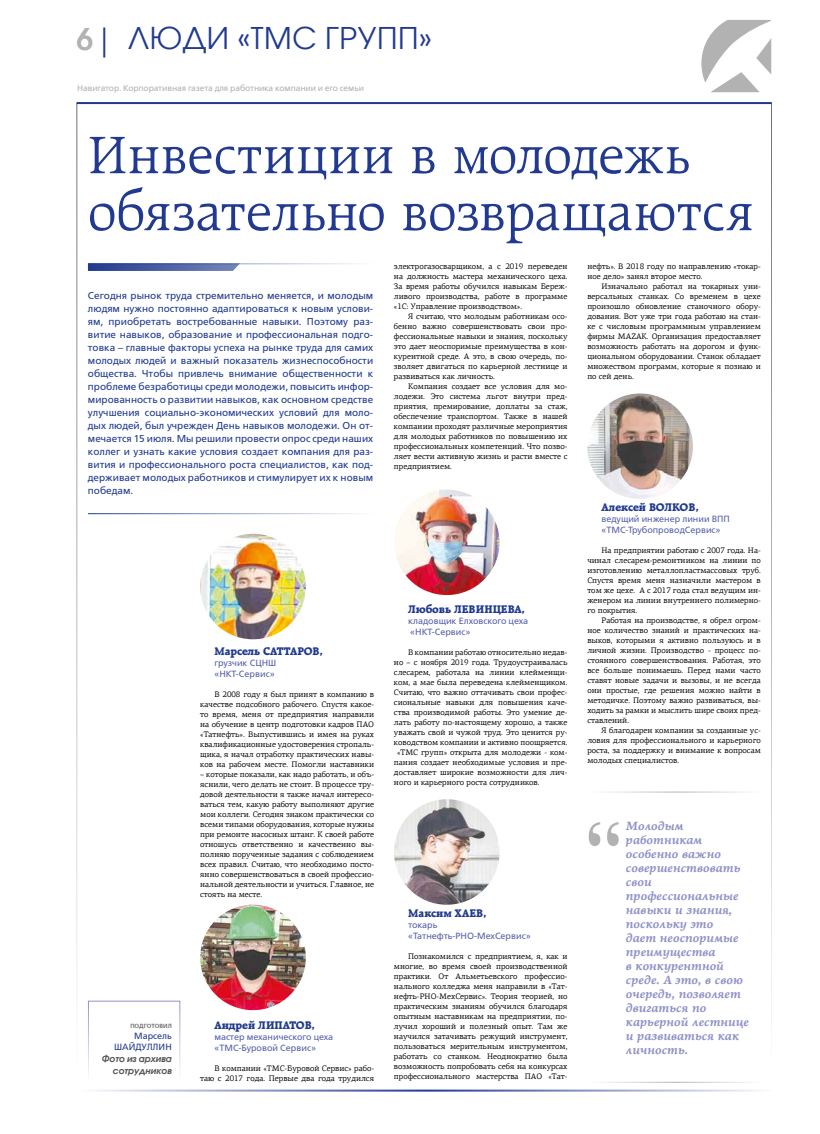
<style>
.page{position:relative;width:820px;height:1134px;background:#fff}
.page>*{position:absolute;margin:0;border:0;box-sizing:border-box;transform-origin:0 0}
.t1{font:57px/57px "Raleigh Light CBT";color:#213a8f}
.t2{font:30px "Avant Garde CTT";letter-spacing:.02em;color:#213a8f}
.t3{font:600 30px "Avant Garde Gothic C";color:#b3b2b2}
.t4{font:italic 700 12px/14px "PF Agora Serif Pro";color:#9092c8}
.t5{font:12px "Raleigh Extra Bold CBT";color:#213a8f}
.t6{font:10px/13px "Free Set C";color:#213a8f;text-align:justify}
.t7{font:9px/11px "Free Set C";color:#5761aa}
.t8{font:italic 700 9px/12px "Avant Garde CTT";color:#575756;text-align:right}
.t9{font:9px/11px "Free Set C";color:#213a8f;text-align:right}
.t10{font:8.5px "Free Set C";letter-spacing:-.01em;color:#b3b2b2}
.t11{font:8px/10px "PF Agora Serif Pro";color:#000;text-align:justify}
.t12{font:700 6px "Free Set C";color:#706f6f}
.s1{font-family:"Minion Pro";font-weight:400;color:#213a8f}
</style>
<div class="page">
<hr style="left:771px;top:103px;width:1px;height:987px;background:#706f6f">
<hr style="left:77px;top:103px;width:1px;height:987px;background:#706f6f">
<hr style="left:77px;top:102px;width:694px;height:2px;background:#213a8f">
<svg style="left:701px;top:20px;width:70px;height:72px"></svg>
<hr style="left:76px;top:1089px;width:695px;height:2px;background:#213a8f">
<hr style="left:88px;top:513px;width:286px;height:1px;background:#213a8f">
<hr style="left:88px;top:263px;width:286px;height:1px;background:#213a8f">
<svg style="left:88px;top:263px;width:152px;height:8px"></svg>
<div style="left:88px;top:1001px;width:92px;height:81px;border:1px solid #9092c8"></div>
<img style="left:200px;top:905px;width:106px;height:105px;border-radius:53px">
<img style="left:394px;top:799px;width:105px;height:106px;border-radius:53px">
<img style="left:587px;top:393px;width:105px;height:106px;border-radius:53px">
<img style="left:394px;top:490px;width:105px;height:105px;border-radius:53px">
<img style="left:200px;top:534px;width:106px;height:105px;border-radius:53px">
<svg style="left:588px;top:822px;width:30px;height:24px"></svg>
<hr style="left:588px;top:792px;width:174px;height:1px;background:#b3b2b2">
<hr style="left:588px;top:1082px;width:173px;height:1px;background:#b3b2b2">
<h2 class="t2" style="left:128px;top:20px;width:305px">ЛЮДИ «ТМС ГРУПП»</h2>
<h2 class="t3" style="left:77px;top:20px;width:33px">6 <span class="s1">|</span></h2>
<p class="t10" style="left:77px;top:83px;width:288px">Навигатор. Корпоративная газета для работника компании и его семьи</p>
<h1 class="t1" style="left:88px;top:126px;width:667px">Инвестиции в молодежь обязательно возвращаются</h1>
<p class="t6" style="left:88px;top:289px;width:287px">Сегодня рынок труда стремительно меняется, и молодым людям нужно постоянно адаптироваться к новым услови&shy;ям, приобретать востребованные навыки. Поэтому раз&shy;витие навыков, образование и профессиональная подго&shy;товка – главные факторы успеха на рынке труда для самих молодых людей и важный показатель жизнеспособности общества. Чтобы привлечь внимание общественности к проблеме безработицы среди молодежи, повысить инфор&shy;мированность о развитии навыков, как основном средстве улучшения социально-экономических условий для моло&shy;дых людей, был учрежден День навыков молодежи. Он от&shy;мечается 15 июля. Мы решили провести опрос среди наших коллег и узнать какие условия создает компания для раз&shy;вития и профессионального роста специалистов, как под&shy;держивает молодых работников и стимулирует их к новым победам.</p>
<h3 class="t5" style="left:214px;top:645px;width:110px">Марсель САТТАРОВ,</h3>
<p class="t7" style="left:214px;top:658px;width:63px">грузчик СЦНШ «НКТ-Сервис»</p>
<p class="t11" style="left:200px;top:690px;width:175px;text-indent:14px">В 2008 году я был принят в компанию в качестве подсобного рабочего. Спустя какое&shy;то время, меня от предприятия направили на обучение в центр подготовки кадров ПАО «Татнефть». Выпустившись и имея на руках квалификационные удостоверения стропаль&shy;щика, я начал отработку практических навы&shy;ков на рабочем месте. Помогли наставники</p>
<p class="t11" style="left:200px;top:770px;width:175px">– которые показали, как надо работать, и объ&shy;яснили, чего делать не стоит. В процессе тру&shy;довой деятельности я также начал интересо&shy;ваться тем, какую работу выполняют другие мои коллеги. Сегодня знаком практически со всеми типами оборудования, которые нужны при ремонте насосных штанг. К своей работе отношусь ответственно и качественно вы&shy;полняю порученные задания с соблюдением всех правил. Считаю, что необходимо посто&shy;янно совершенствоваться в своей профессио&shy;нальной деятельности и учиться. Главное, не стоять на месте.</p>
<p class="t12" style="left:130px;top:1022px;width:43px">ПОДГОТОВИЛ</p>
<p class="t9" style="left:114px;top:1030px;width:59px">Марсель<br>ШАЙДУЛЛИН</p>
<p class="t8" style="left:102px;top:1052px;width:71px">Фото из архива сотрудников</p>
<h3 class="t5" style="left:214px;top:1019px;width:102px">Андрей ЛИПАТОВ,</h3>
<p class="t7" style="left:214px;top:1032px;width:120px">мастер механического цеха «ТМС-Буровой Сервис»</p>
<p class="t11" style="left:200px;top:1064px;width:175px;text-align:right">В компании «ТМС-Буровой Сервис» рабо&shy;таю с 2017 года. Первые два года трудился</p>
<p class="t11" style="left:394px;top:262px;width:175px">электрогазосварщиком, а с 2019 переведен на должность мастера механического цеха.<br>За время работы обучился навыкам Береж&shy;ливого производства, работе в программе «1С: Управление производством».</p>
<p class="t11" style="left:394px;top:312px;width:175px;text-indent:14px">Я считаю, что молодым работникам осо&shy;бенно важно совершенствовать свои про&shy;фессиональные навыки и знания, поскольку это дает неоспоримые преимущества в кон&shy;курентной среде. А это, в свою очередь, по&shy;зволяет двигаться по карьерной лестнице и развиваться как личность.</p>
<p class="t11" style="left:394px;top:382px;width:175px;text-indent:14px">Компания создает все условия для мо&shy;лодежи. Это система льгот внутри пред&shy;приятия, премирование, доплаты за стаж, обеспечение транспортом. Также в нашей компании проходят различные мероприятия для молодых работников по повышению их профессиональных компетенций. Что позво&shy;ляет вести активную жизнь и расти вместе с предприятием.</p>
<h3 class="t5" style="left:408px;top:603px;width:118px">Любовь ЛЕВИНЦЕВА,</h3>
<p class="t7" style="left:408px;top:616px;width:121px">кладовщик Елховского цеха «НКТ-Сервис»</p>
<p class="t11" style="left:408px;top:648px;width:161px">В компании работаю относительно недав-</p>
<p class="t11" style="left:394px;top:658px;width:175px">но – с ноября 2019 года. Трудоустраивалась</p>
<p class="t11" style="left:394px;top:668px;width:175px">слесарем, работала на линии клейменщи-</p>
<p class="t11" style="left:394px;top:678px;width:175px">ком, а мае была переведена клейменщиком.</p>
<p class="t11" style="left:394px;top:688px;width:175px">Считаю, что важно оттачивать свои профес-</p>
<p class="t11" style="left:394px;top:698px;width:175px">сиональные навыки для повышения каче-</p>
<p class="t11" style="left:394px;top:708px;width:175px">ства производимой работы. Это умение де-</p>
<p class="t11" style="left:394px;top:718px;width:175px">лать работу по-настоящему хорошо, а также</p>
<p class="t11" style="left:394px;top:728px;width:175px">уважать свой и чужой труд. Это ценится ру-</p>
<p class="t11" style="left:394px;top:738px;width:175px">ководством компании и активно поощряется.</p>
<p class="t11" style="left:397px;top:748px;width:172px">«ТМС групп» открыта для молодежи - ком-</p>
<p class="t11" style="left:394px;top:758px;width:175px">пания создает необходимые условия и пре-</p>
<p class="t11" style="left:394px;top:768px;width:175px">доставляет широкие возможности для лич-</p>
<p class="t11" style="left:394px;top:778px;width:147px">ного и карьерного роста сотрудников.</p>
<h3 class="t5" style="left:408px;top:907px;width:80px">Максим ХАЕВ,</h3>
<p class="t7" style="left:408px;top:920px;width:124px">токарь «Татнефть-РНО-МехСервис»</p>
<p class="t11" style="left:394px;top:952px;width:175px;text-indent:14px">Познакомился с предприятием, я, как и многие, во время своей производственной практики. От Альметьевского профессио&shy;нального колледжа меня направили в «Тат&shy;нефть-РНО-МехСервис». Теория теорией, но практическим знаниям обучился благодаря опытным наставникам на предприятии, по&shy;лучил хороший и полезный опыт. Там же научился затачивать режущий инструмент, пользоваться мерительным инструментом, работать со станком. Неоднократно была возможность попробовать себя на конкурсах профессионального мастерства ПАО «Тат-</p>
<p class="t11" style="left:587px;top:262px;width:175px">нефть». В 2018 году по направлению «токар&shy;ное дело» занял второе место.</p>
<p class="t11" style="left:587px;top:282px;width:175px;text-indent:14px">Изначально работал на токарных уни&shy;версальных станках. Со временем в цехе произошло обновление станочного обору&shy;дования. Вот уже три года работаю на стан&shy;ке с числовым программным управлением фирмы MAZAK. Организация предоставляет возможность работать на дорогом и функ&shy;циональном оборудовании. Станок обладает множеством программ, которые я познаю и по сей день.</p>
<h3 class="t5" style="left:601px;top:501px;width:99px">Алексей ВОЛКОВ,</h3>
<p class="t7" style="left:601px;top:514px;width:130px">ведущий инженер линии ВПП «ТМС-ТрубопроводСервис»</p>
<p class="t11" style="left:587px;top:546px;width:175px;text-indent:14px">На предприятии работаю с 2007 года. На&shy;чинал слесарем-ремонтником на линии по изготовлению металлопластмассовых труб.<br>Спустя время меня назначили мастером в том же цехе. А с 2017 года стал ведущим ин&shy;женером на линии внутреннего полимерно&shy;го покрытия.</p>
<p class="t11" style="left:587px;top:616px;width:175px;text-indent:14px">Работая на производстве, я обрел огром&shy;ное количество знаний и практических на&shy;выков, которыми я активно пользуюсь и в личной жизни. Производство - процесс по&shy;стоянного совершенствования. Работая, это все больше понимаешь. Перед нами часто ставят новые задачи и вызовы, и не всегда они простые, где решения можно найти в методичке. Поэтому важно развиваться, вы&shy;ходить за рамки и мыслить шире своих пред&shy;ставлений.</p>
<p class="t11" style="left:587px;top:726px;width:175px;text-indent:14px">Я благодарен компании за созданные ус&shy;ловия для профессионального и карьерного роста, за поддержку и внимание к вопросам молодых специалистов.</p>
<p class="t4" style="left:625px;top:819px;width:125px">Молодым работникам особенно важно совершенствовать свои профессиональные навыки и знания, поскольку это<br>дает неоспоримые преимущества<br>в конкурентной среде. А это, в свою очередь, позволяет двигаться по карьерной лестнице и развиваться как личность.</p>
</div>
